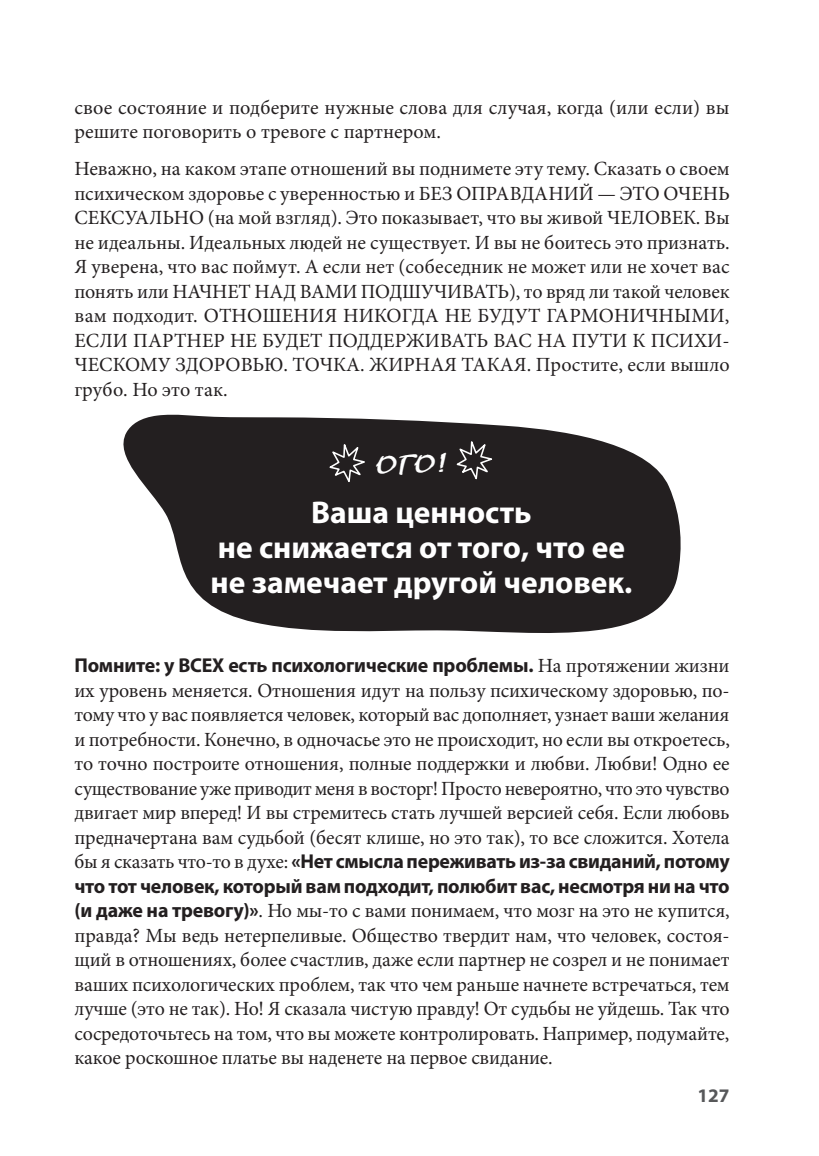
<style>
.page{position:relative;width:819px;height:1156px;background:#fff}
.page>*{position:absolute;margin:0;border:0;box-sizing:border-box;transform-origin:0 0}
.t1{font:700 31.5px/35px "Myriad Pro";color:#fff;text-align:center}
.t2{font:26.95px "Mistral";color:#fff;scale:1.53 1}
.t3{font:20.12px/24.5px "Minion Pro";color:#231f20;text-align:justify}
.t4{font:700 19.25px "Myriad Pro";color:#57585a}
.s1{font-family:"Myriad Pro";font-weight:700}
</style>
<div class="page">
<svg style="left:123px;top:415px;width:557px;height:218px;fill:#231f20"></svg>
<svg style="left:326px;top:434px;width:171px;height:53px;background:#2f2b2c"></svg>
<p class="t3" style="left:74px;top:95px;width:656px">свое состояние и подберите нужные слова для случая, когда (или если) вы решите поговорить о тревоге с партнером.</p>
<p class="t3" style="left:74px;top:157px;width:657px">Неважно, на каком этапе отношений вы поднимете эту тему. Сказать о своем психическом здоровье с уверенностью и БЕЗ ОПРАВДАНИЙ — ЭТО ОЧЕНЬ СЕКСУАЛЬНО (на мой взгляд). Это показывает, что вы живой ЧЕЛОВЕК. Вы не идеальны. Идеальных людей не существует. И вы не боитесь это признать.<br>Я уверена, что вас поймут. А если нет (собеседник не может или не хочет вас понять или НАЧНЕТ НАД ВАМИ ПОДШУЧИВАТЬ), то вряд ли такой человек вам подходит. ОТНОШЕНИЯ НИКОГДА НЕ БУДУТ ГАРМОНИЧНЫМИ, ЕСЛИ ПАРТНЕР НЕ БУДЕТ ПОДДЕРЖИВАТЬ ВАС НА ПУТИ К ПСИХИ-ЧЕСКОМУ ЗДОРОВЬЮ. ТОЧКА. ЖИРНАЯ ТАКАЯ. Простите, если вышло грубо. Но это так.</p>
<p class="t2" style="left:375px;top:449px;width:49px;rotate:-2deg">ОГО!</p>
<p class="t1" style="left:210px;top:494px;width:423px">Ваша ценность<br>не снижается от того, что ее не замечает другой человек.</p>
<p class="t3" style="left:74px;top:654px;width:657px"><span class="s1">Помните: у ВСЕХ есть психологические проблемы.</span> На протяжении жизни их уровень меняется. Отношения идут на пользу психическому здоровью, по&shy;тому что у вас появляется человек, который вас дополняет, узнает ваши желания и потребности. Конечно, в одночасье это не происходит, но если вы откроетесь, то точно построите отношения, полные поддержки и любви. Любви! Одно ее существование уже приводит меня в восторг! Просто невероятно, что это чувство двигает мир вперед! И вы стремитесь стать лучшей версией себя. Если любовь предначертана вам судьбой (бесят клише, но это так), то все сложится. Хотела бы я сказать что-то в духе: <span class="s1">«Нет смысла переживать из-за свиданий, потому что тот человек, который вам подходит, полюбит вас, несмотря ни на что (и даже на тревогу)»</span>. Но мы-то с вами понимаем, что мозг на это не купится, правда? Мы ведь нетерпеливые. Общество твердит нам, что человек, состоя&shy;щий в отношениях, более счастлив, даже если партнер не созрел и не понимает ваших психологических проблем, так что чем раньше начнете встречаться, тем лучше (это не так). Но! Я сказала чистую правду! От судьбы не уйдешь. Так что сосредоточьтесь на том, что вы можете контролировать. Например, подумайте, какое роскошное платье вы наденете на первое свидание.</p>
<p class="t4" style="left:697px;top:1082px;width:34px">127</p>
</div>
